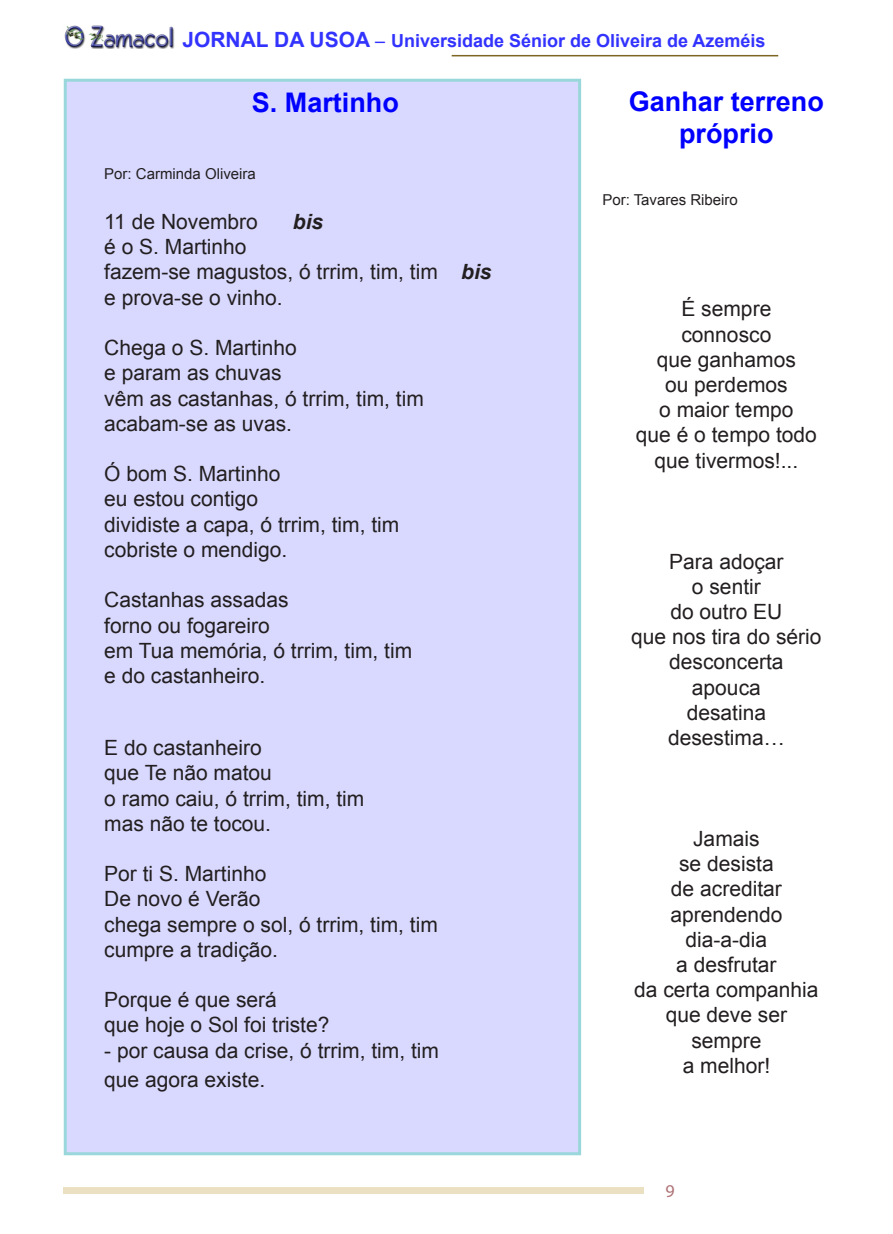
<style>
.page{position:relative;width:893px;height:1234px;background:#fff}
.page>*{position:absolute;margin:0;border:0;box-sizing:border-box;transform-origin:0 0}
.t1{font:700 27px/32.4px "Arial";color:#00f;text-align:center}
.t2{font:21px/25.2px "Arial";color:#231f20}
.t3{font:italic 700 21px "Arial";color:#231f20}
.t4{font:700 18px "Arial";color:#33f}
.t5{font:18px "Myriad Pro";color:#b07377}
.t6{font:15px "Arial";color:#231f20}
.s1{font-size:21px}
.s2{font-weight:400}
.s3{font-weight:700;font-style:italic}
</style>
<div class="page">
<div style="left:64px;top:1186px;width:580px;height:7px;background:#ebe0c1"></div>
<hr style="left:452px;top:55px;width:326px;height:1px;background:#7c6621">
<img style="left:64px;top:25px;width:110px;height:24px">
<div style="left:64px;top:79px;width:517px;height:1075px;background:#d9d9ff;border:3px solid #99d7db"></div>
<p class="t4" style="left:182px;top:29px;width:585px"><span class="s1">JORNAL DA USOA</span> <span class="s2">–</span> Universidade Sénior de Oliveira de Azeméis</p>
<p class="t1" style="left:252px;top:87px;width:149px">S. Martinho</p>
<p class="t6" style="left:104px;top:163px;width:153px">Por: Carminda Oliveira</p>
<p class="t2" style="left:104px;top:209px;width:155px">11 de Novembro</p>
<p class="t3" style="left:293px;top:208px;width:32px">bis</p>
<p class="t2" style="left:104px;top:234px;width:389px">é o S. Martinho<br>fazem-se magustos, ó trrim, tim, tim <span class="s3">bis </span>e prova-se o vinho.</p>
<p class="t2" style="left:104px;top:335px;width:321px">Chega o S. Martinho<br>e param as chuvas<br>vêm as castanhas, ó trrim, tim, tim acabam-se as uvas.</p>
<p class="t2" style="left:104px;top:461px;width:297px">Ó bom S. Martinho<br>eu estou contigo<br>dividiste a capa, ó trrim, tim, tim cobriste o mendigo.</p>
<p class="t2" style="left:104px;top:587px;width:310px">Castanhas assadas<br>forno ou fogareiro<br>em Tua memória, ó trrim, tim, tim e do castanheiro.</p>
<p class="t2" style="left:104px;top:735px;width:262px">E do castanheiro<br>que Te não matou<br>o ramo caiu, ó trrim, tim, tim mas não te tocou.</p>
<p class="t2" style="left:104px;top:861px;width:335px">Por ti S. Martinho<br>De novo é Verão<br>chega sempre o sol, ó trrim, tim, tim cumpre a tradição.</p>
<p class="t2" style="left:104px;top:987px;width:227px">Porque é que será<br>que hoje o Sol foi triste?</p>
<p class="t2" style="left:104px;top:1035px;width:336px;line-height:29px">- por causa da crise, ó trrim, tim, tim que agora existe.</p>
<p class="t1" style="left:629px;top:86px;width:197px">Ganhar terreno próprio</p>
<p class="t6" style="left:602px;top:189px;width:137px">Por: Tavares Ribeiro</p>
<p class="t2" style="left:636px;top:296px;width:182px;text-align:center">É sempre connosco<br>que ganhamos<br>ou perdemos<br>o maior tempo<br>que é o tempo todo que tivermos!...</p>
<p class="t2" style="left:631px;top:548px;width:192px;text-align:center">Para adoçar<br>o sentir<br>do outro EU<br>que nos tira do sério desconcerta<br>apouca<br>desatina desestima…</p>
<p class="t2" style="left:634px;top:826px;width:186px;text-align:center">Jamais<br>se desista<br>de acreditar aprendendo dia-a-dia<br>a desfrutar<br>da certa companhia que deve ser sempre<br>a melhor!</p>
<p class="t5" style="left:665px;top:1179px;width:11px">9</p>
</div>
